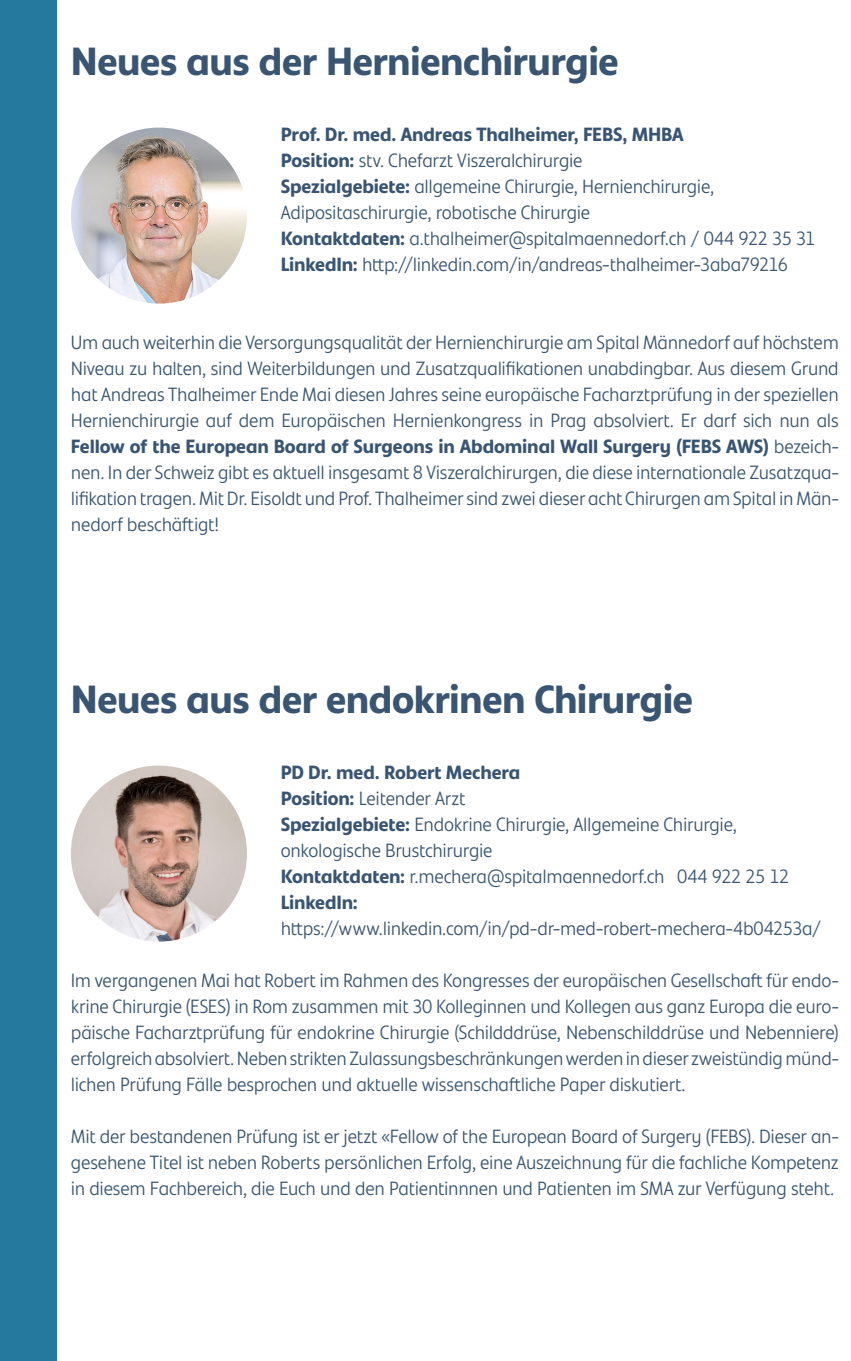
<style>
.page{position:relative;width:851px;height:1361px;background:#fff}
.page>*{position:absolute;margin:0;border:0;box-sizing:border-box;transform-origin:0 0}
.t1{font:700 semi-condensed 41px "Bonnie";letter-spacing:-.01em;color:#395571}
.t2{font:20px/26px "Bonnie Semi Condensed Blond";letter-spacing:-.01em;color:#395571;text-align:justify}
.t3{font:700 semi-condensed 20px "Bonnie";letter-spacing:-.005em;color:#395571}
.s1{font-family:"Bonnie";font-weight:700;font-stretch:semi-condensed}
.s2{font-family:"Bonnie Semi Condensed Blond";font-weight:400;font-stretch:normal}
</style>
<div class="page">
<div style="left:0;top:0;width:57px;height:1361px;background:#25789e"></div>
<img style="left:71px;top:128px;width:176px;height:176px;border-radius:88px">
<img style="left:71px;top:765px;width:176px;height:176px;border-radius:88px">
<h1 class="t1" style="left:71px;top:33px;width:549px">Neues aus der Hernienchirurgie</h1>
<p class="t3" style="left:281px;top:121px;width:404px">Prof. Dr. med. Andreas Thalheimer, FEBS, MHBA</p>
<p class="t2" style="left:281px;top:147px;width:536px;text-align:left"><span class="s1">Position:</span> stv. Chefarzt Viszeralchirurgie<br><span class="s1">Spezialgebiete:</span> allgemeine Chirurgie, Hernienchirurgie, Adipositaschirurgie, robotische Chirurgie<br><span class="s1">Kontaktdaten:</span> a.thalheimer@spitalmaennedorf.ch / 044 922 35 31<br><span class="s1">LinkedIn:</span> http://linkedin.com/in/andreas-thalheimer-3aba79216</p>
<p class="t2" style="left:71px;top:329px;width:769px">Um auch weiterhin die Versorgungsqualität der Hernienchirurgie am Spital Männedorf auf höchstem Niveau zu halten, sind Weiterbildungen und Zusatzqualifikationen unabdingbar. Aus diesem Grund hat Andreas Thalheimer Ende Mai diesen Jahres seine europäische Facharztprüfung in der speziellen Hernienchirurgie auf dem Europäischen Hernienkongress in Prag absolviert. Er darf sich nun als</p>
<p class="t3" style="left:71px;top:433px;width:769px">Fellow of the European Board of Surgeons in Abdominal Wall Surgery (FEBS AWS) <span class="s2">bezeich-</span></p>
<p class="t2" style="left:71px;top:459px;width:769px">nen. In der Schweiz gibt es aktuell insgesamt 8 Viszeralchirurgen, die diese internationale Zusatzqua&shy;lifikation tragen. Mit Dr. Eisoldt und Prof. Thalheimer sind zwei dieser acht Chirurgen am Spital in Män&shy;nedorf beschäftigt!</p>
<h1 class="t1" style="left:71px;top:671px;width:623px">Neues aus der endokrinen Chirurgie</h1>
<p class="t3" style="left:281px;top:758px;width:241px">PD Dr. med. Robert Mechera</p>
<p class="t2" style="left:281px;top:785px;width:510px;text-align:left"><span class="s1">Position:</span> Leitender Arzt<br><span class="s1">Spezialgebiete:</span> Endokrine Chirurgie, Allgemeine Chirurgie, onkologische Brustchirurgie<br><span class="s1">Kontaktdaten:</span> r.mechera@spitalmaennedorf.ch 044 922 25 12</p>
<p class="t3" style="left:281px;top:888px;width:78px">LinkedIn:</p>
<p class="t2" style="left:281px;top:915px;width:542px">https://www.linkedin.com/in/pd-dr-med-robert-mechera-4b04253a/</p>
<p class="t2" style="left:71px;top:967px;width:769px">Im vergangenen Mai hat Robert im Rahmen des Kongresses der europäischen Gesellschaft für endo&shy;krine Chirurgie (ESES) in Rom zusammen mit 30 Kolleginnen und Kollegen aus ganz Europa die euro&shy;päische Facharztprüfung für endokrine Chirurgie (Schildddrüse, Nebenschilddrüse und Nebenniere) erfolgreich absolviert. Neben strikten Zulassungsbeschränkungen werden in dieser zweistündig münd&shy;lichen Prüfung Fälle besprochen und aktuelle wissenschaftliche Paper diskutiert.</p>
<p class="t2" style="left:71px;top:1123px;width:769px">Mit der bestandenen Prüfung ist er jetzt «Fellow of the European Board of Surgery (FEBS). Dieser an&shy;gesehene Titel ist neben Roberts persönlichen Erfolg, eine Auszeichnung für die fachliche Kompetenz in diesem Fachbereich, die Euch und den Patientinnnen und Patienten im SMA zur Verfügung steht.</p>
</div>
